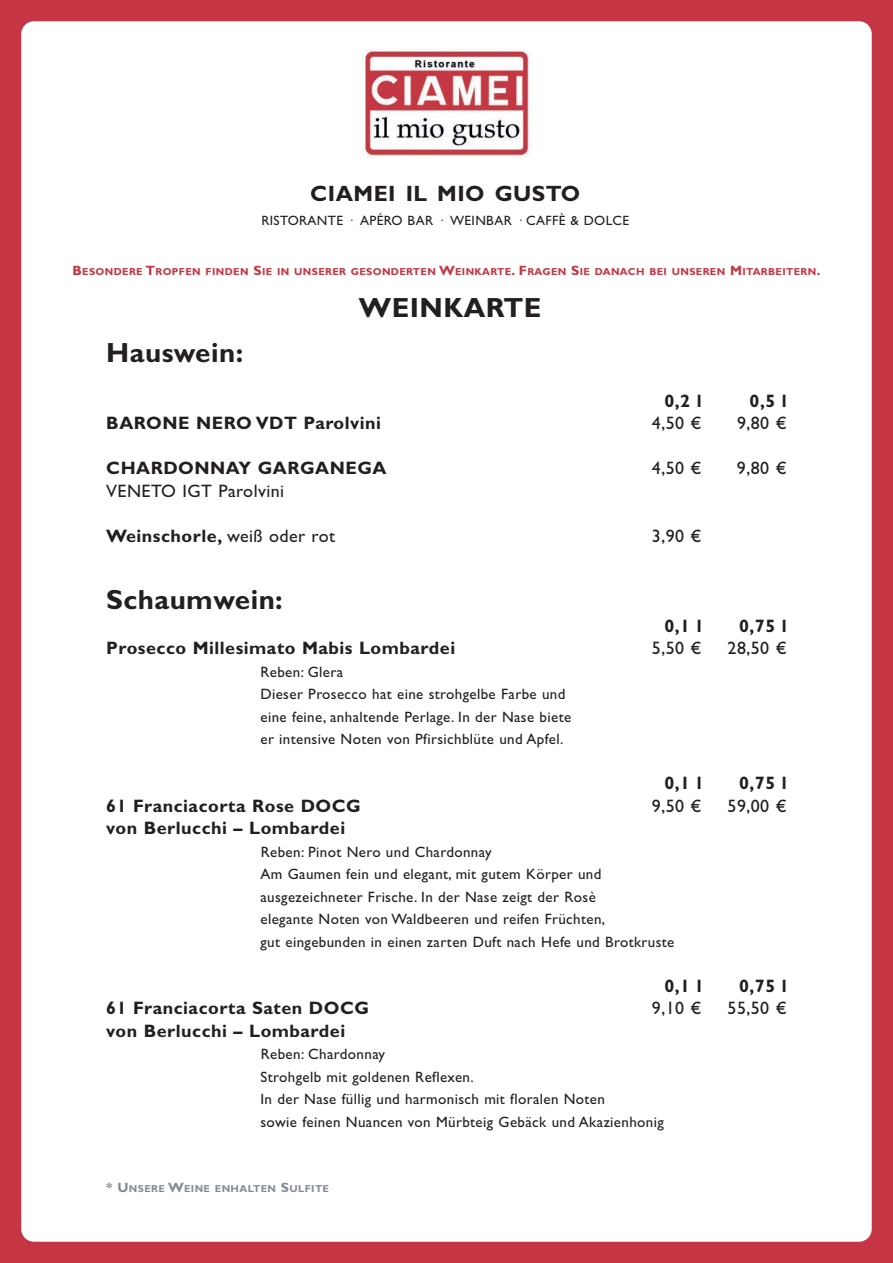
<style>
.page{position:relative;width:893px;height:1263px;background:#c53543}
.page>*{position:absolute;margin:0;border:0;box-sizing:border-box;transform-origin:0 0}
.t1{font:700 27.75px "Gill Sans";letter-spacing:.015em;color:#231f20}
.t2{font:700 22.2px "Gill Sans";letter-spacing:.02em;color:#231f20}
.t3{font:700 18px "Gill Sans";letter-spacing:.03em;color:#231f20}
.t4{font:18px "Gill Sans";letter-spacing:.025em;color:#231f20}
.t5{font:15px/22.5px "Gill Sans";letter-spacing:.025em;color:#231f20}
.t6{font:13.5px "Gill Sans";letter-spacing:.025em;color:#231f20}
.t7{font:700 10.2px "Gill Sans";letter-spacing:.035em;color:#c53543}
.t8{font:700 10.2px "Gill Sans";letter-spacing:.035em;color:#828d98}
.s1{font-size:13.5px}
.s2{font-weight:400}
</style>
<div class="page">
<div style="left:21px;top:21px;width:851px;height:1221px;background:#fff;border-radius:13px"></div>
<img style="left:361px;top:50px;width:172px;height:108px">
<h2 class="t2" style="left:310px;top:186px;width:271px">CIAMEI IL MIO GUSTO</h2>
<p class="t6" style="left:261px;top:216px;width:369px">RISTORANTE · APÉRO BAR · WEINBAR · CAFFÈ &amp; DOLCE</p>
<p class="t7" style="left:73px;top:268px;width:749px"><span class="s1">B</span>ESONDERE <span class="s1">T</span>ROPFEN FINDEN <span class="s1">S</span>IE IN UNSERER GESONDERTEN <span class="s1">W</span>EINKARTE<span class="s1">. F</span>RAGEN <span class="s1">S</span>IE DANACH BEI UNSEREN <span class="s1">M</span>ITARBEITERN<span class="s1">.</span></p>
<h1 class="t1" style="left:359px;top:298px;width:184px">WEINKARTE</h1>
<h1 class="t1" style="left:106px;top:343px;width:138px">Hauswein:</h1>
<p class="t3" style="left:664px;top:395px;width:39px">0,2 l</p>
<p class="t3" style="left:750px;top:395px;width:39px">0,5 l</p>
<p class="t3" style="left:106px;top:417px;width:276px">BARONE NERO VDT Parolvini</p>
<p class="t4" style="left:652px;top:417px;width:51px">4,50 €</p>
<p class="t4" style="left:737px;top:417px;width:51px">9,80 €</p>
<p class="t3" style="left:106px;top:462px;width:282px">CHARDONNAY GARGANEGA</p>
<p class="t4" style="left:652px;top:462px;width:51px">4,50 €</p>
<p class="t4" style="left:737px;top:462px;width:51px">9,80 €</p>
<p class="t4" style="left:106px;top:485px;width:179px">VENETO IGT Parolvini</p>
<p class="t3" style="left:106px;top:530px;width:230px">Weinschorle, <span class="s2">weiß oder rot</span></p>
<p class="t4" style="left:652px;top:530px;width:51px">3,90 €</p>
<h1 class="t1" style="left:106px;top:590px;width:178px">Schaumwein:</h1>
<p class="t3" style="left:664px;top:620px;width:39px">0,1 l</p>
<p class="t3" style="left:739px;top:620px;width:49px">0,75 l</p>
<p class="t3" style="left:106px;top:642px;width:350px">Prosecco Millesimato Mabis Lombardei</p>
<p class="t4" style="left:652px;top:642px;width:51px">5,50 €</p>
<p class="t4" style="left:727px;top:642px;width:61px">28,50 €</p>
<p class="t5" style="left:260px;top:662px;width:312px">Reben: Glera<br>Dieser Prosecco hat eine strohgelbe Farbe und eine feine, anhaltende Perlage. In der Nase biete er intensive Noten von Pfirsichblüte und Apfel.</p>
<p class="t3" style="left:664px;top:777px;width:39px">0,1 l</p>
<p class="t3" style="left:739px;top:777px;width:49px">0,75 l</p>
<p class="t3" style="left:106px;top:800px;width:256px">61 Franciacorta Rose DOCG</p>
<p class="t4" style="left:652px;top:800px;width:51px">9,50 €</p>
<p class="t4" style="left:727px;top:800px;width:61px">59,00 €</p>
<p class="t3" style="left:106px;top:822px;width:240px">von Berlucchi – Lombardei</p>
<p class="t5" style="left:260px;top:842px;width:415px">Reben: Pinot Nero und Chardonnay<br>Am Gaumen fein und elegant, mit gutem Körper und ausgezeichneter Frische. In der Nase zeigt der Rosè<br>elegante Noten von Waldbeeren und reifen Früchten,<br>gut eingebunden in einen zarten Duft nach Hefe und Brotkruste</p>
<p class="t3" style="left:664px;top:980px;width:39px">0,1 l</p>
<p class="t3" style="left:739px;top:980px;width:49px">0,75 l</p>
<p class="t3" style="left:106px;top:1002px;width:264px">61 Franciacorta Saten DOCG</p>
<p class="t4" style="left:652px;top:1002px;width:51px">9,10 €</p>
<p class="t4" style="left:727px;top:1002px;width:61px">55,50 €</p>
<p class="t3" style="left:106px;top:1025px;width:240px">von Berlucchi – Lombardei</p>
<p class="t5" style="left:260px;top:1045px;width:405px">Reben: Chardonnay<br>Strohgelb mit goldenen Reflexen.<br>In der Nase füllig und harmonisch mit floralen Noten<br>sowie feinen Nuancen von Mürbteig Gebäck und Akazienhonig</p>
<p class="t8" style="left:106px;top:1184px;width:224px"><span class="s1">* U</span>NSERE <span class="s1">W</span>EINE ENHALTEN <span class="s1">S</span>ULFITE</p>
</div>
